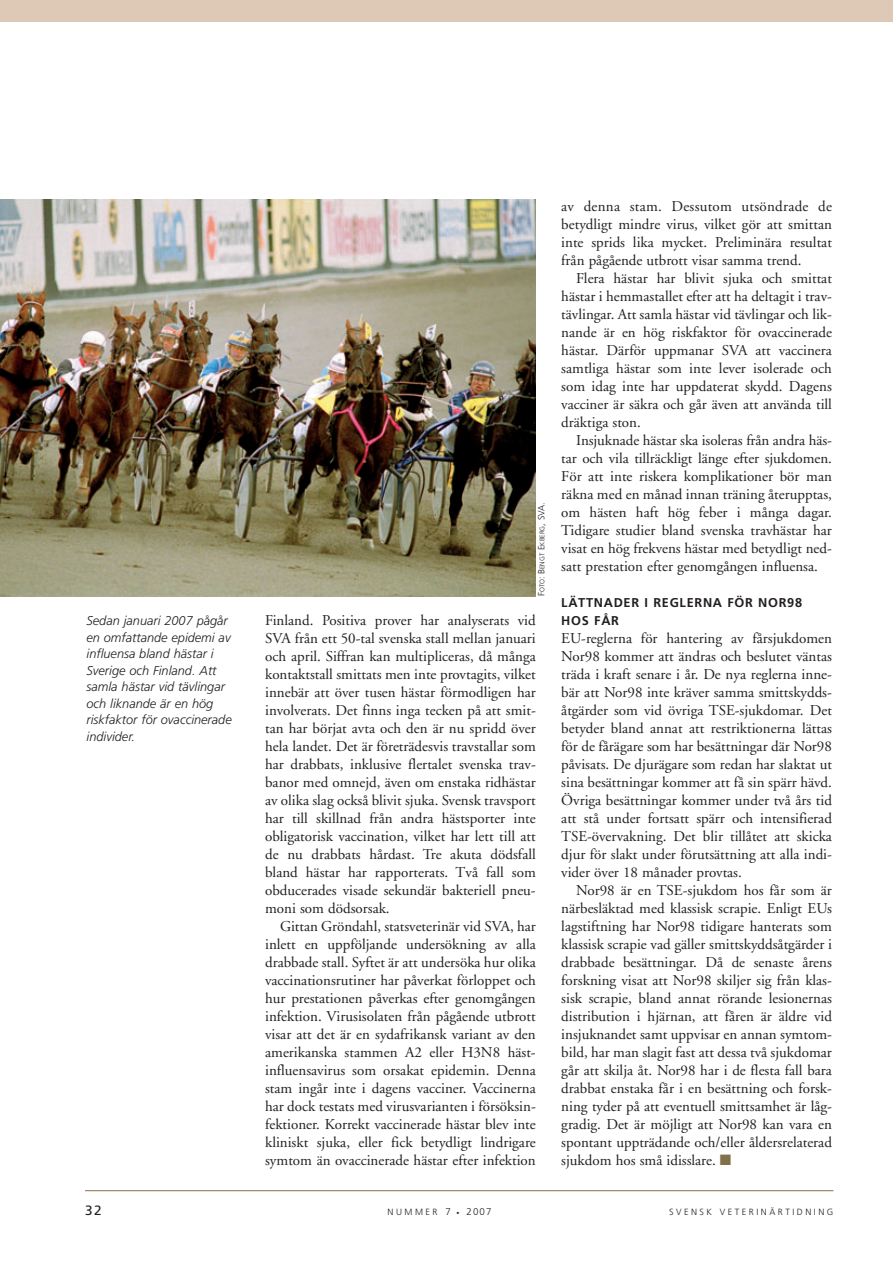
<style>
.page{position:relative;width:893px;height:1263px;background:#fff}
.page>*{position:absolute;margin:0;border:0;box-sizing:border-box;transform-origin:0 0}
.t1{font:15px/18px "Adobe Garamond";color:#231f20;text-align:justify}
.t2{font:13.5px "Frutiger";color:#231f20}
.t3{font:italic 300 12.75px/16.5px "Frutiger";color:#231f20}
.t4{font:700 12.75px/18px "Frutiger";letter-spacing:.055em;color:#231f20}
.t5{font:300 9px "Frutiger";letter-spacing:.28em;color:#231f20}
.t6{font:300 6.75px "Frutiger";color:#231f20}
.s1{font-size:9px}
.s2{color:#82704a}
.s3{font-size:9.75px}
.s4{font-size:6px}
</style>
<div class="page">
<div style="left:0;top:0;width:893px;height:21px;background:#ddc9b6"></div>
<hr style="left:85px;top:1190px;width:748px;height:1px;background:#82704a">
<img style="left:0;top:199px;width:536px;height:398px">
<p class="t3" style="left:87px;top:613px;width:147px">Sedan januari 2007 pågår en omfattande epidemi av influensa bland hästar i<br>Sverige och Finland. Att samla hästar vid tävlingar och liknande är en hög riskfaktor för ovaccinerade individer.</p>
<p class="t6" style="left:539px;top:596px;width:95px;rotate:-90deg"><span class="s1">F</span>OTO<span class="s1">: B</span>ENGT <span class="s1">E</span>KBERG<span class="s1">, SVA.</span></p>
<p class="t1" style="left:265px;top:612px;width:272px">Finland. Positiva prover har analyserats vid SVA från ett 50-tal svenska stall mellan januari och april. Siffran kan multipliceras, då många kontaktstall smittats men inte provtagits, vilket innebär att över tusen hästar förmodligen har involverats. Det finns inga tecken på att smit&shy;tan har börjat avta och den är nu spridd över hela landet. Det är företrädesvis travstallar som har drabbats, inklusive flertalet svenska trav&shy;banor med omnejd, även om enstaka ridhästar av olika slag också blivit sjuka. Svensk travsport har till skillnad från andra hästsporter inte obligatorisk vaccination, vilket har lett till att de nu drabbats hårdast. Tre akuta dödsfall bland hästar har rapporterats. Två fall som obducerades visade sekundär bakteriell pneu&shy;moni som dödsorsak.</p>
<p class="t1" style="left:265px;top:918px;width:272px;text-indent:15px">Gittan Gröndahl, statsveterinär vid SVA, har inlett en uppföljande undersökning av alla drabbade stall. Syftet är att undersöka hur olika vaccinationsrutiner har påverkat förloppet och hur prestationen påverkas efter genomgången infektion. Virusisolaten från pågående utbrott visar att det är en sydafrikansk variant av den amerikanska stammen A2 eller H3N8 häst&shy;influensavirus som orsakat epidemin. Denna stam ingår inte i dagens vacciner. Vaccinerna har dock testats med virusvarianten i försöksin&shy;fektioner. Korrekt vaccinerade hästar blev inte kliniskt sjuka, eller fick betydligt lindrigare symtom än ovaccinerade hästar efter infektion</p>
<p class="t1" style="left:561px;top:199px;width:272px">av denna stam. Dessutom utsöndrade de betydligt mindre virus, vilket gör att smittan inte sprids lika mycket. Preliminära resultat från pågående utbrott visar samma trend.</p>
<p class="t1" style="left:561px;top:271px;width:272px;text-indent:15px">Flera hästar har blivit sjuka och smittat hästar i hemmastallet efter att ha deltagit i trav&shy;tävlingar. Att samla hästar vid tävlingar och lik&shy;nande är en hög riskfaktor för ovaccinerade hästar. Därför uppmanar SVA att vaccinera samtliga hästar som inte lever isolerade och som idag inte har uppdaterat skydd. Dagens vacciner är säkra och går även att använda till dräktiga ston.</p>
<p class="t1" style="left:561px;top:433px;width:272px;text-indent:15px">Insjuknade hästar ska isoleras från andra häs&shy;tar och vila tillräckligt länge efter sjukdomen.<br>För att inte riskera komplikationer bör man räkna med en månad innan träning återupptas, om hästen haft hög feber i många dagar.<br>Tidigare studier bland svenska travhästar har visat en hög frekvens hästar med betydligt ned&shy;satt prestation efter genomgången influensa.</p>
<p class="t4" style="left:561px;top:594px;width:242px">LÄTTNADER I REGLERNA FÖR NOR98<br>HOS FÅR</p>
<p class="t1" style="left:561px;top:631px;width:272px">EU-reglerna för hantering av fårsjukdomen Nor98 kommer att ändras och beslutet väntas träda i kraft senare i år. De nya reglerna inne&shy;bär att Nor98 inte kräver samma smittskydds&shy;åtgärder som vid övriga TSE-sjukdomar. Det betyder bland annat att restriktionerna lättas för de fårägare som har besättningar där Nor98 påvisats. De djurägare som redan har slaktat ut sina besättningar kommer att få sin spärr hävd.<br>Övriga besättningar kommer under två års tid att stå under fortsatt spärr och intensifierad TSE-övervakning. Det blir tillåtet att skicka djur för slakt under förutsättning att alla indi&shy;vider över 18 månader provtas.</p>
<p class="t1" style="left:561px;top:883px;width:272px;text-indent:15px">Nor98 är en TSE-sjukdom hos får som är närbesläktad med klassisk scrapie. Enligt EUs lagstiftning har Nor98 tidigare hanterats som klassisk scrapie vad gäller smittskyddsåtgärder i drabbade besättningar. Då de senaste årens forskning visat att Nor98 skiljer sig från klas&shy;sisk scrapie, bland annat rörande lesionernas distribution i hjärnan, att fåren är äldre vid insjuknandet samt uppvisar en annan symtom&shy;bild, har man slagit fast att dessa två sjukdomar går att skilja åt. Nor98 har i de flesta fall bara drabbat enstaka får i en besättning och forsk&shy;ning tyder på att eventuell smittsamhet är låg&shy;gradig. Det är möjligt att Nor98 kan vara en spontant uppträdande och/eller åldersrelaterad sjukdom hos små idisslare. <span class="s2">■</span></p>
<p class="t2" style="left:85px;top:1205px;width:18px">32</p>
<p class="t5" style="left:388px;top:1208px;width:105px">NUMMER <span class="s3">7</span> <span class="s4">•</span> <span class="s3">2007</span></p>
<p class="t5" style="left:669px;top:1208px;width:166px">SVENSK VETERINÄRTIDNING</p>
</div>
